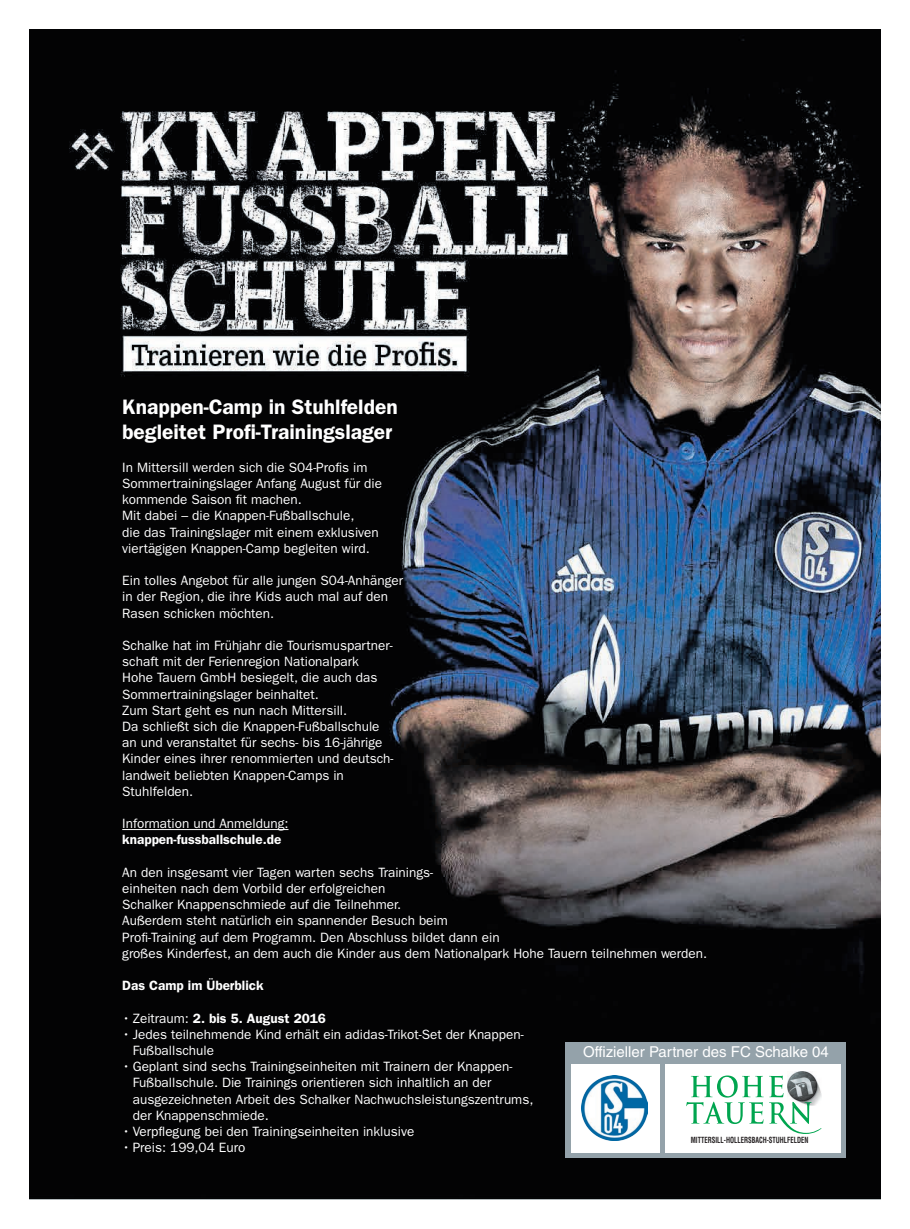
<style>
.page{position:relative;width:910px;height:1229px;background:#fff}
.page>*{position:absolute;margin:0;border:0;box-sizing:border-box;transform-origin:0 0}
.t1{font:600 21px/25.2px "ITC Franklin Gothic Std";color:#fff}
.t2{font:15px "Helvetica LT Std";color:#fff}
.t3{font:13.5px/16.2px "ITC Franklin Gothic Std";color:#fff}
.t4{font:600 13.5px "ITC Franklin Gothic Std";color:#fff}
.t5{font:700 condensed 8.25px "Helvetica LT Std";color:#231f20;scale:.8 1}
.s1{font-weight:400}
</style>
<div class="page">
<img style="left:30px;top:30px;width:850px;height:1169px">
<div style="left:566px;top:1042px;width:280px;height:116px;background:#94a2aa"></div>
<div style="left:571px;top:1064px;width:89px;height:88px;background:#fff"></div>
<div style="left:665px;top:1064px;width:176px;height:88px;background:#fff"></div>
<img style="left:582px;top:1075px;width:65px;height:66px">
<img style="left:791px;top:1072px;width:22px;height:3px">
<svg style="left:686px;top:1075px;width:136px;height:59px"></svg>
<img style="left:793px;top:1102px;width:18px;height:3px">
<hr style="left:122px;top:829px;width:166px;height:1px;background:#fff">
<h1 class="t1" style="left:122px;top:394px;width:277px">Knappen-Camp in Stuhlfelden begleitet Profi-Trainingslager</h1>
<p class="t3" style="left:122px;top:459px;width:261px">In Mittersill werden sich die S04-Profis im Sommertrainingslager Anfang August für die kommende Saison fit machen.<br>Mit dabei – die Knappen-Fußballschule,<br>die das Trainingslager mit einem exklusiven viertägigen Knappen-Camp begleiten wird.</p>
<p class="t3" style="left:122px;top:573px;width:282px">Ein tolles Angebot für alle jungen S04-Anhänger in der Region, die ihre Kids auch mal auf den<br>Rasen schicken möchten.</p>
<p class="t3" style="left:122px;top:637px;width:273px">Schalke hat im Frühjahr die Tourismuspartner&shy;schaft mit der Ferienregion Nationalpark<br>Hohe Tauern GmbH besiegelt, die auch das Sommertrainingslager beinhaltet.<br>Zum Start geht es nun nach Mittersill.<br>Da schließt sich die Knappen-Fußballschule an und veranstaltet für sechs- bis 16-jährige Kinder eines ihrer renommierten und deutsch&shy;landweit beliebten Knappen-Camps in Stuhlfelden.</p>
<p class="t3" style="left:122px;top:816px;width:168px">Information und Anmeldung:</p>
<p class="t4" style="left:122px;top:832px;width:161px">knappen-fussballschule.de</p>
<p class="t3" style="left:122px;top:864px;width:586px">An den insgesamt vier Tagen warten sechs Trainings-<br>einheiten nach dem Vorbild der erfolgreichen<br>Schalker Knappenschmiede auf die Teilnehmer.<br>Außerdem steht natürlich ein spannender Besuch beim<br>Profi-Training auf dem Programm. Den Abschluss bildet dann ein<br>großes Kinderfest, an dem auch die Kinder aus dem Nationalpark Hohe Tauern teilnehmen werden.</p>
<p class="t4" style="left:122px;top:977px;width:143px">Das Camp im Überblick</p>
<p class="t4" style="left:122px;top:1010px;width:205px"><span class="s1">• Zeitraum:</span> 2. bis 5. August 2016</p>
<p class="t3" style="left:133px;top:1026px;width:392px;text-indent:-11px">• Jedes teilnehmende Kind erhält ein adidas-Trikot-Set der Knappen-<br>Fußballschule</p>
<p class="t3" style="left:133px;top:1059px;width:402px;text-indent:-11px">• Geplant sind sechs Trainingseinheiten mit Trainern der Knappen-Fußballschule. Die Trainings orientieren sich inhaltlich an der ausgezeichneten Arbeit des Schalker Nachwuchsleistungszentrums, der Knappenschmiede.</p>
<p class="t3" style="left:122px;top:1123px;width:294px">• Verpflegung bei den Trainingseinheiten inklusive</p>
<p class="t3" style="left:122px;top:1140px;width:125px">• Preis: 199,04 Euro</p>
<p class="t2" style="left:583px;top:1043px;width:247px">Offizieller Partner des FC Schalke 04</p>
<p class="t5" style="left:691px;top:1135px;width:149px">MITTERSILL-HOLLERSBACH-STUHLFELDEN</p>
</div>
